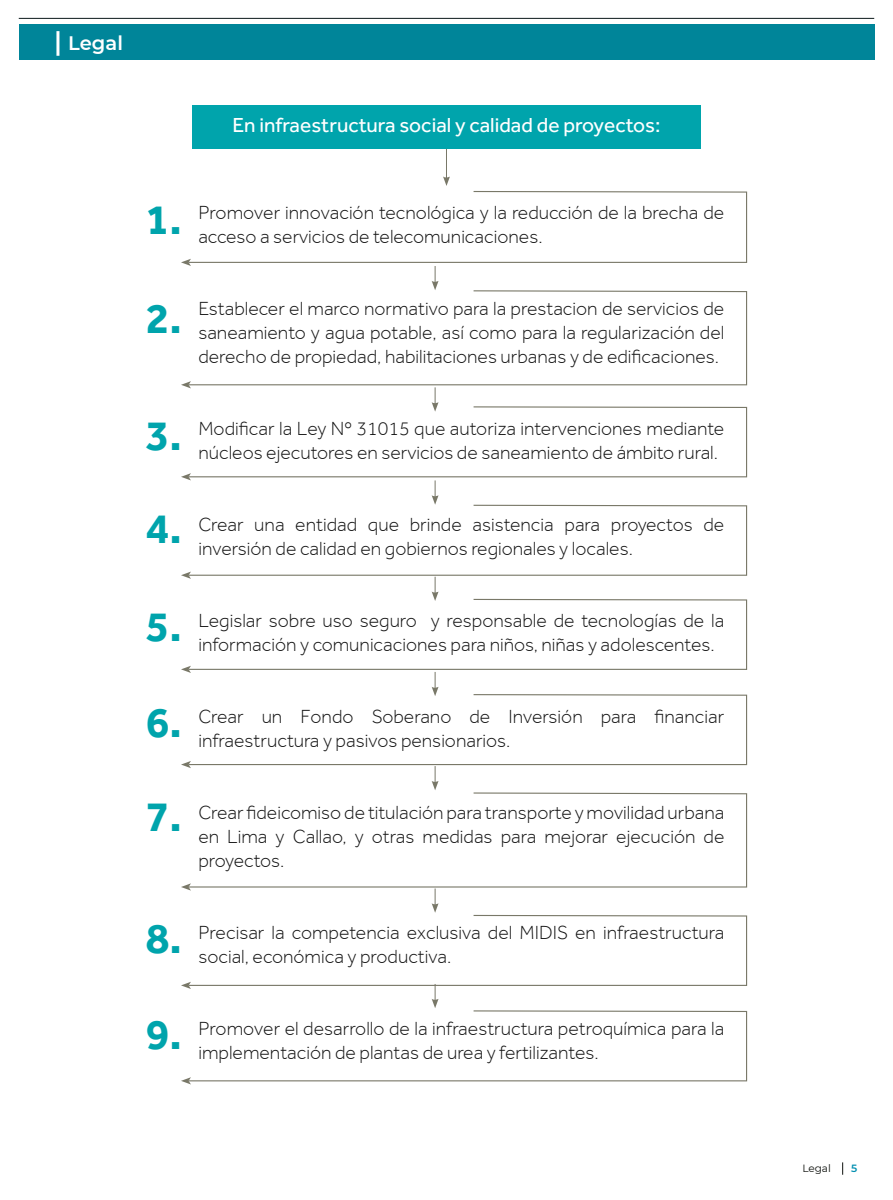
<style>
.page{position:relative;width:893px;height:1200px;background:#fff}
.page>*{position:absolute;margin:0;border:0;box-sizing:border-box;transform-origin:0 0}
.t1{font:700 43.5px/94.7px "Effra";color:#00a4ac}
.t2{font:21px "Effra";color:#fff}
.t3{font:300 19.5px/24px "Effra";color:#131313}
.t4{font:600 19.5px "Montserrat";color:#fff}
.t5{font:10.5px "Montserrat";color:#0f120e}
.t6{font:600 10.5px "Montserrat";color:#008eb0}
</style>
<div class="page">
<svg style="left:842px;top:1162px;width:1px;height:13px"></svg>
<div style="left:192px;top:105px;width:509px;height:44px;background:#00a4ac"></div>
<hr style="left:446px;top:149px;width:1px;height:30px;background:#797868">
<svg style="left:181px;top:176px;width:567px;height:114px"></svg>
<svg style="left:473px;top:290px;width:275px;height:91px"></svg>
<svg style="left:181px;top:381px;width:567px;height:409px"></svg>
<svg style="left:473px;top:792px;width:275px;height:91px"></svg>
<svg style="left:181px;top:883px;width:567px;height:202px"></svg>
<div style="left:19px;top:25px;width:855px;height:35px;background:#008599"></div>
<hr style="left:19px;top:18px;width:855px;height:1px;background:#0a1719">
<hr style="left:56px;top:31px;width:3px;height:25px;background:#fff">
<p class="t4" style="left:68px;top:29px;width:56px">Legal</p>
<p class="t2" style="left:232px;top:113px;width:430px">En infraestructura social y calidad de proyectos:</p>
<h1 class="t1" style="left:146px;top:171px;width:38px">1.</h1>
<p class="t3" style="left:198px;top:201px;width:527px">Promover innovación tecnológica y la reducción de la brecha de acceso a servicios de telecomunicaciones.</p>
<h1 class="t1" style="left:146px;top:270px;width:38px">2.</h1>
<p class="t3" style="left:198px;top:297px;width:527px;text-align:justify">Establecer el marco normativo para la prestacion de servicios de saneamiento y agua potable, así como para la regularización del derecho de propiedad, habilitaciones urbanas y de edificaciones.</p>
<h1 class="t1" style="left:146px;top:388px;width:38px;line-height:93.2px">3.<br>4.</h1>
<p class="t3" style="left:198px;top:417px;width:527px">Modificar la Ley Nº 31015 que autoriza intervenciones mediante núcleos ejecutores en servicios de saneamiento de ámbito rural.</p>
<p class="t3" style="left:198px;top:513px;width:527px">Crear una entidad que brinde asistencia para proyectos de inversión de calidad en gobiernos regionales y locales.</p>
<h1 class="t1" style="left:146px;top:579px;width:38px;text-align:justify">5.<br>6.<br>7.</h1>
<p class="t3" style="left:198px;top:609px;width:527px">Legislar sobre uso seguro y responsable de tecnologías de la información y comunicaciones para niños, niñas y adolescentes.</p>
<p class="t3" style="left:198px;top:705px;width:528px">Crear un Fondo Soberano de Inversión para financiar infraestructura y pasivos pensionarios.</p>
<p class="t3" style="left:198px;top:801px;width:528px;text-align:justify">Crear fideicomiso de titulación para transporte y movilidad urbana en Lima y Callao, y otras medidas para mejorar ejecución de proyectos.</p>
<h1 class="t1" style="left:146px;top:890px;width:38px;line-height:95.6px">8.<br>9.</h1>
<p class="t3" style="left:198px;top:921px;width:527px">Precisar la competencia exclusiva del MIDIS en infraestructura social, económica y productiva.</p>
<p class="t3" style="left:198px;top:1017px;width:527px">Promover el desarrollo de la infraestructura petroquímica para la implementación de plantas de urea y fertilizantes.</p>
<p class="t5" style="left:802px;top:1161px;width:30px">Legal</p>
<p class="t6" style="left:851px;top:1161px;width:8px">5</p>
</div>
